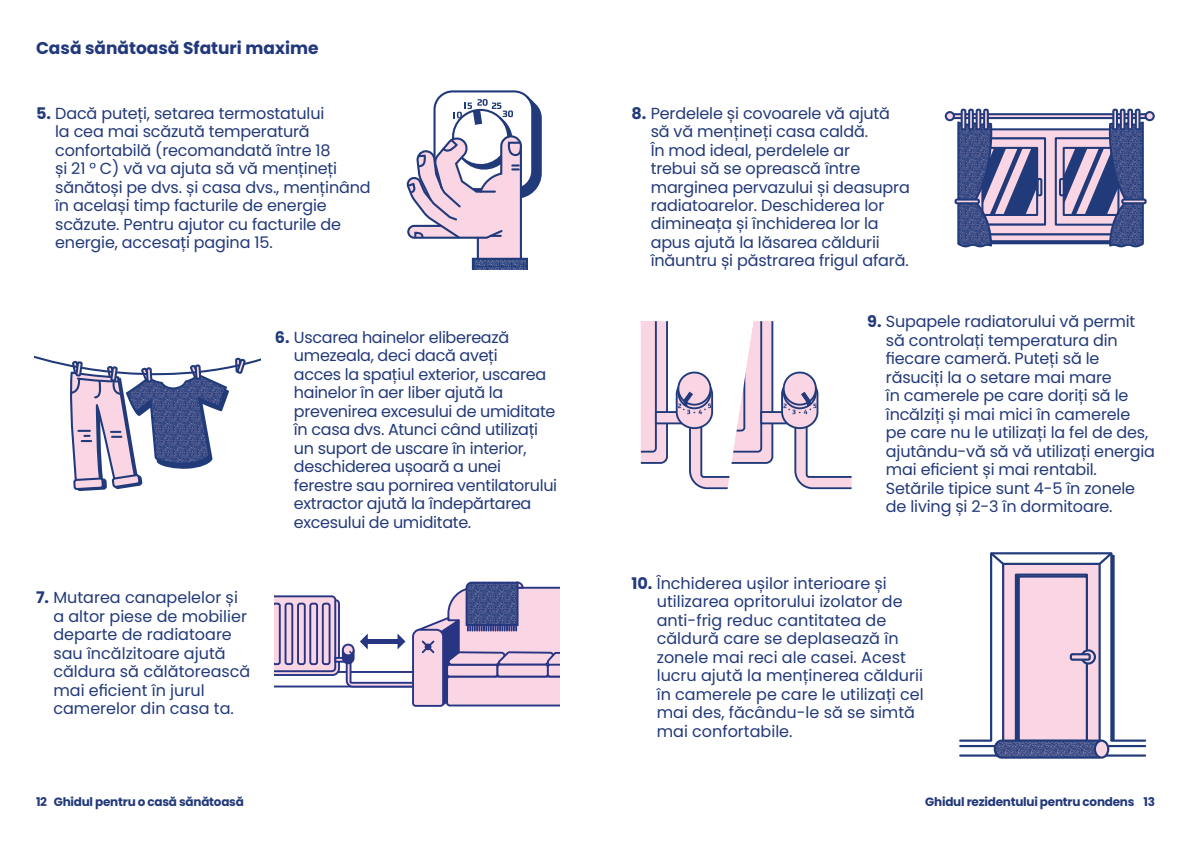
<style>
.page{position:relative;width:1191px;height:842px;background:#fff}
.page>*{position:absolute;margin:0;border:0;box-sizing:border-box;transform-origin:0 0}
.t1{font:700 17px "Poppins";color:#21387d}
.t2{font:16px/18.5px "Poppins";letter-spacing:-.01em;color:#22397a}
.t3{font:700 12px "Poppins";letter-spacing:-.02em;color:#22397a}
.s1{font-weight:700}
</style>
<div class="page">
<svg style="left:275px;top:581px;width:284px;height:126px"></svg>
<div style="left:948px;top:113px;width:205px;height:6px;border:2px solid #213a7a"></div>
<div style="left:1145px;top:112px;width:8px;height:8px;background:#fad5e4;border-radius:50%"></div>
<div style="left:1144px;top:111px;width:10px;height:10px;border:2px solid #213a7a;border-radius:50%"></div>
<div style="left:945px;top:112px;width:9px;height:8px;background:#fad5e4;border-radius:50%"></div>
<div style="left:944px;top:111px;width:11px;height:10px;border:2px solid #213a7a;border-radius:50%"></div>
<div style="left:1134px;top:109px;width:6px;height:21px;border:2px solid #213a7a"></div>
<div style="left:1127px;top:109px;width:6px;height:21px;border:2px solid #213a7a"></div>
<div style="left:1119px;top:109px;width:6px;height:21px;border:2px solid #213a7a"></div>
<div style="left:1121px;top:199px;width:25px;height:5px;border:2px solid #213a7a"></div>
<div style="left:1112px;top:109px;width:6px;height:21px;border:2px solid #213a7a"></div>
<svg style="left:955px;top:119px;width:190px;height:129px;background:#8887ae"></svg>
<div style="left:960px;top:109px;width:6px;height:21px;border:2px solid #213a7a"></div>
<div style="left:968px;top:109px;width:6px;height:21px;border:2px solid #213a7a"></div>
<div style="left:975px;top:109px;width:6px;height:21px;border:2px solid #213a7a"></div>
<div style="left:954px;top:199px;width:26px;height:5px;border:2px solid #213a7a"></div>
<div style="left:983px;top:109px;width:5px;height:21px;border:2px solid #213a7a"></div>
<div style="left:990px;top:552px;width:122px;height:194px;border:2px solid #213a7a"></div>
<div style="left:1003px;top:564px;width:96px;height:190px;background:#fad5e4"></div>
<div style="left:1002px;top:563px;width:98px;height:192px;border:2px solid #213a7a"></div>
<div style="left:1014px;top:573px;width:74px;height:169px;border:2px solid #213a7a"></div>
<div style="left:1017px;top:575px;width:71px;height:167px;border:2px solid #213a7a"></div>
<svg style="left:1081px;top:650px;width:14px;height:13px"></svg>
<div style="left:1080px;top:649px;width:16px;height:16px;border:2px solid #213a7a;border-radius:50%"></div>
<div style="left:1070px;top:654px;width:19px;height:6px;background:#fad5e4;border-radius:2px"></div>
<div style="left:1069px;top:653px;width:21px;height:8px;border:2px solid #213a7a;border-radius:2px"></div>
<svg style="left:990px;top:552px;width:16px;height:15px"></svg>
<svg style="left:1096px;top:552px;width:18px;height:15px"></svg>
<svg style="left:959px;top:738px;width:188px;height:21px"></svg>
<svg style="left:1095px;top:741px;width:13px;height:16px"></svg>
<div style="left:1093px;top:739px;width:16px;height:20px;border:2px solid #213a7a;border-radius:50%"></div>
<hr style="left:1016px;top:575px;width:2px;height:164px;background:#213a7a">
<svg style="left:641px;top:321px;width:28px;height:143px;background:#dbc0d6"></svg>
<div style="left:656px;top:412px;width:35px;height:11px;background:#fad5e4"></div>
<div style="left:655px;top:411px;width:37px;height:13px;border:2px solid #213a7a"></div>
<svg style="left:675px;top:321px;width:99px;height:169px"></svg>
<div style="left:761px;top:412px;width:35px;height:11px;background:#fad5e4"></div>
<div style="left:760px;top:411px;width:37px;height:13px;border:2px solid #213a7a"></div>
<svg style="left:793px;top:420px;width:58px;height:70px"></svg>
<div style="left:782px;top:378px;width:35px;height:50px;background:#fad5e4;border-radius:17px"></div>
<div style="left:781px;top:377px;width:37px;height:52px;border:2px solid #213a7a;border-radius:17px"></div>
<svg style="left:781px;top:371px;width:38px;height:43px"></svg>
<svg style="left:406px;top:90px;width:136px;height:179px"></svg>
<svg style="left:35px;top:356px;width:226px;height:135px"></svg>
<p class="t1" style="left:36px;top:38px;width:284px">Casă sănătoasă Sfaturi maxime</p>
<p class="t2" style="left:55px;top:104px;width:317px;text-indent:-19px"><span class="s1">5.</span> Dacă puteți, setarea termostatului<br>la cea mai scăzută temperatură confortabilă (recomandată între 18<br>și 21 ° C) vă va ajuta să vă mențineți sănătoși pe dvs. și casa dvs., menținând în același timp facturile de energie scăzute. Pentru ajutor cu facturile de energie, accesați pagina 15.</p>
<p class="t2" style="left:53px;top:588px;width:198px;text-indent:-17px"><span class="s1">7.</span> Mutarea canapelelor și a altor piese de mobilier departe de radiatoare sau încălzitoare ajută căldura să călătorească mai eficient în jurul camerelor din casa ta.</p>
<p class="t2" style="left:294px;top:328px;width:265px;text-indent:-19px"><span class="s1">6.</span> Uscarea hainelor eliberează umezeala, deci dacă aveți<br>acces la spațiul exterior, uscarea hainelor în aer liber ajută la prevenirea excesului de umiditate în casa dvs. Atunci când utilizați un suport de uscare în interior, deschiderea ușoară a unei ferestre sau pornirea ventilatorului extractor ajută la îndepărtarea excesului de umiditate.</p>
<p class="t2" style="left:650px;top:104px;width:261px;text-indent:-19px"><span class="s1">8.</span> Perdelele și covoarele vă ajută să vă mențineți casa caldă.<br>În mod ideal, perdelele ar<br>trebui să se oprească între marginea pervazului și deasupra radiatoarelor. Deschiderea lor dimineața și închiderea lor la apus ajută la lăsarea căldurii înăuntru și păstrarea frigul afară.</p>
<p class="t2" style="left:886px;top:312px;width:270px;text-indent:-19px"><span class="s1">9.</span> Supapele radiatorului vă permit să controlați temperatura din fiecare cameră. Puteți să le răsuciți la o setare mai mare<br>în camerele pe care doriți să le încălziți și mai mici în camerele<br>pe care nu le utilizați la fel de des, ajutându-vă să vă utilizați energia mai eficient și mai rentabil.<br>Setările tipice sunt 4-5 în zonele de living și 2-3 în dormitoare.</p>
<p class="t2" style="left:657px;top:574px;width:268px;text-indent:-25px"><span class="s1">10.</span> Închiderea ușilor interioare și utilizarea opritorului izolator de anti-frig reduc cantitatea de căldură care se deplasează în zonele mai reci ale casei. Acest lucru ajută la menținerea căldurii în camerele pe care le utilizați cel mai des, făcându-le să se simtă mai confortabile.</p>
<p class="t3" style="left:36px;top:795px;width:209px">12 Ghidul pentru o casă sănătoasă</p>
<p class="t3" style="left:925px;top:795px;width:231px">Ghidul rezidentului pentru condens 13</p>
</div>
